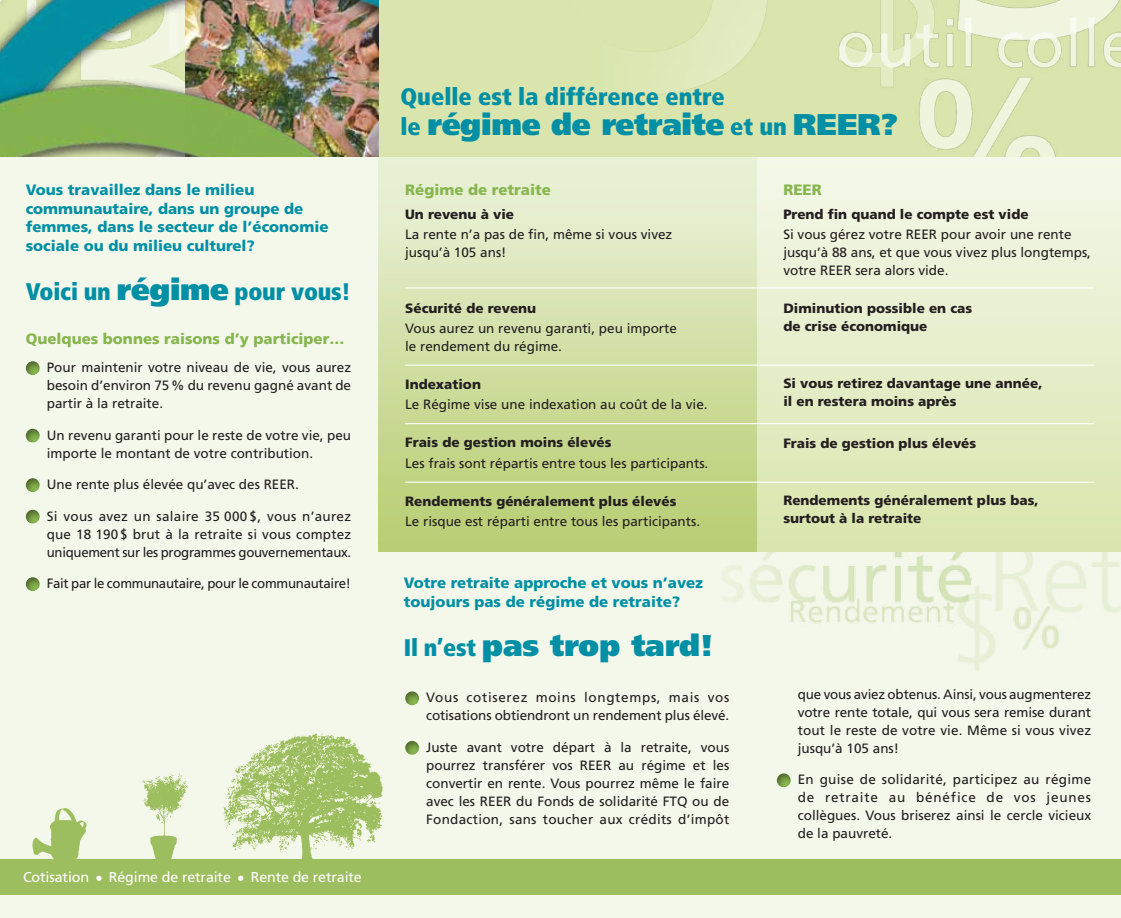
<style>
.page{position:relative;width:1121px;height:918px;background:#fff}
.page>*{position:absolute;margin:0;border:0;box-sizing:border-box;transform-origin:0 0}
.t1{font:900 30px "Frutiger";letter-spacing:-.01em;color:#008fa5}
.t2{font:900 condensed 24px "Frutiger";color:#008fa5}
.t3{font:900 15px/18.8px "Frutiger";color:#008fa5}
.t4{font:900 15px "Frutiger";color:#87b54e}
.t5{font:14.25px "Frutiger";letter-spacing:-.01em;color:#fff}
.t6{font:13.5px/18px "Frutiger";color:#231f20;text-align:justify}
.t7{font:900 13.5px/18px "Frutiger";color:#231f20}
.t8{font:13.5px "Frutiger";letter-spacing:-.02em;color:#231f20}
.s1{font-stretch:normal;font-size:30px}
.s2{font-stretch:condensed;font-size:24px}
</style>
<div class="page">
<div style="left:0;top:157px;width:1120px;height:761px;background:#f4f8ea"></div>
<img style="left:692px;top:551px;width:428px;height:120px">
<div style="left:378px;top:157px;width:742px;height:394px;background:linear-gradient(to bottom,#f4f8ea,#d9e5ac)"></div>
<div style="left:378px;top:157px;width:378px;height:394px;background:linear-gradient(to bottom,#ecf3db,#b8cd71)"></div>
<div style="left:25px;top:358px;width:17px;height:18px;background:#231f20;opacity:.5"></div>
<div style="left:25px;top:426px;width:17px;height:18px;background:#231f20;opacity:.5"></div>
<div style="left:25px;top:475px;width:17px;height:18px;background:#231f20;opacity:.5"></div>
<div style="left:25px;top:507px;width:17px;height:18px;background:#231f20;opacity:.5"></div>
<div style="left:25px;top:574px;width:17px;height:18px;background:#231f20;opacity:.5"></div>
<div style="left:0;top:0;width:1120px;height:157px;background:#d9e5ac"></div>
<img style="left:654px;top:0;width:466px;height:157px">
<img style="left:0;top:0;width:378px;height:157px">
<img style="left:32px;top:808px;width:55px;height:51px">
<img style="left:141px;top:773px;width:47px;height:86px">
<img style="left:223px;top:733px;width:160px;height:126px">
<div style="left:0;top:859px;width:1120px;height:36px;background:#9dbe5e"></div>
<svg style="left:96px;top:876px;width:6px;height:5px"></svg>
<svg style="left:238px;top:876px;width:5px;height:5px"></svg>
<div style="left:405px;top:688px;width:16px;height:18px;background:#231f20;opacity:.5"></div>
<div style="left:405px;top:738px;width:16px;height:18px;background:#231f20;opacity:.5"></div>
<div style="left:776px;top:770px;width:17px;height:18px;background:#231f20;opacity:.5"></div>
<hr style="left:405px;top:287px;width:689px;height:1px;background:#fff">
<hr style="left:405px;top:365px;width:689px;height:1px;background:#fff">
<hr style="left:405px;top:423px;width:689px;height:1px;background:#fff">
<hr style="left:405px;top:482px;width:689px;height:1px;background:#fff">
<p class="t3" style="left:26px;top:180px;width:304px">Vous travaillez dans le milieu communautaire, dans un groupe de femmes, dans le secteur de l’économie sociale ou du milieu culturel?</p>
<h2 class="t2" style="left:26px;top:277px;width:326px">Voici un <span class="s1">régime</span> pour vous!</h2>
<p class="t4" style="left:26px;top:329px;width:320px">Quelques bonnes raisons d’y participer…</p>
<p class="t6" style="left:47px;top:358px;width:306px">Pour maintenir votre niveau de vie, vous aurez besoin d’environ 75% du revenu gagné avant de partir à la retraite.</p>
<p class="t6" style="left:47px;top:426px;width:306px">Un revenu garanti pour le reste de votre vie, peu importe le montant de votre contribution.</p>
<p class="t6" style="left:47px;top:475px;width:254px">Une rente plus élevée qu’avec des REER.</p>
<p class="t6" style="left:47px;top:507px;width:306px">Si vous avez un salaire 35 000 $, vous n’aurez que 18 190 $ brut à la retraite si vous comptez uniquement sur les programmes gouvernementaux.</p>
<p class="t8" style="left:47px;top:576px;width:306px">Fait par le communautaire, pour le communautaire!</p>
<p class="t5" style="left:23px;top:869px;width:68px">Cotisation</p>
<p class="t5" style="left:109px;top:869px;width:123px">Régime de retraite</p>
<p class="t5" style="left:251px;top:869px;width:112px">Rente de retraite</p>
<h2 class="t2" style="left:400px;top:82px;width:326px">Quelle est la différence entre</h2>
<h1 class="t1" style="left:400px;top:106px;width:499px"><span class="s2">le</span> régime de retraite <span class="s2">et un</span> REER?</h1>
<p class="t4" style="left:405px;top:180px;width:147px">Régime de retraite</p>
<p class="t7" style="left:405px;top:205px;width:110px">Un revenu à vie</p>
<p class="t6" style="left:405px;top:226px;width:269px">La rente n’a pas de fin, même si vous vivez jusqu’à 105 ans!</p>
<p class="t7" style="left:405px;top:299px;width:133px">Sécurité de revenu</p>
<p class="t6" style="left:405px;top:320px;width:273px">Vous aurez un revenu garanti, peu importe le rendement du régime.</p>
<p class="t7" style="left:405px;top:375px;width:77px">Indexation</p>
<p class="t6" style="left:405px;top:396px;width:304px">Le Régime vise une indexation au coût de la vie.</p>
<p class="t7" style="left:405px;top:433px;width:208px">Frais de gestion moins élevés</p>
<p class="t6" style="left:405px;top:454px;width:305px">Les frais sont répartis entre tous les participants.</p>
<p class="t7" style="left:405px;top:492px;width:273px">Rendements généralement plus élevés</p>
<p class="t6" style="left:405px;top:512px;width:296px">Le risque est réparti entre tous les participants.</p>
<p class="t3" style="left:404px;top:574px;width:300px">Votre retraite approche et vous n’avez toujours pas de régime de retraite?</p>
<h1 class="t1" style="left:404px;top:627px;width:311px"><span class="s2">Il n’est</span> pas trop tard!</h1>
<p class="t6" style="left:426px;top:689px;width:305px">Vous cotiserez moins longtemps, mais vos cotisations obtiendront un rendement plus élevé.</p>
<p class="t6" style="left:426px;top:738px;width:305px">Juste avant votre départ à la retraite, vous pourrez transférer vos REER au régime et les convertir en rente. Vous pourrez même le faire avec les REER du Fonds de solidarité FTQ ou de Fondaction, sans toucher aux crédits d’impôt</p>
<p class="t4" style="left:783px;top:180px;width:40px">REER</p>
<p class="t7" style="left:783px;top:205px;width:247px">Prend fin quand le compte est vide</p>
<p class="t6" style="left:783px;top:226px;width:309px;text-align:left">Si vous gérez votre REER pour avoir une rente jusqu’à 88 ans, et que vous vivez plus longtemps, votre REER sera alors vide.</p>
<p class="t7" style="left:783px;top:299px;width:190px">Diminution possible en cas de crise économique</p>
<p class="t7" style="left:783px;top:374px;width:261px">Si vous retirez davantage une année, il en restera moins après</p>
<p class="t7" style="left:783px;top:434px;width:194px">Frais de gestion plus élevés</p>
<p class="t7" style="left:783px;top:491px;width:257px">Rendements généralement plus bas, surtout à la retraite</p>
<p class="t6" style="left:797px;top:685px;width:295px">que vous aviez obtenus. Ainsi, vous augmenterez votre rente totale, qui vous sera remise durant tout le reste de votre vie. Même si vous vivez jusqu’à 105 ans!</p>
<p class="t6" style="left:797px;top:771px;width:295px">En guise de solidarité, participez au régime de retraite au bénéfice de vos jeunes collègues. Vous briserez ainsi le cercle vicieux de la pauvreté.</p>
</div>
